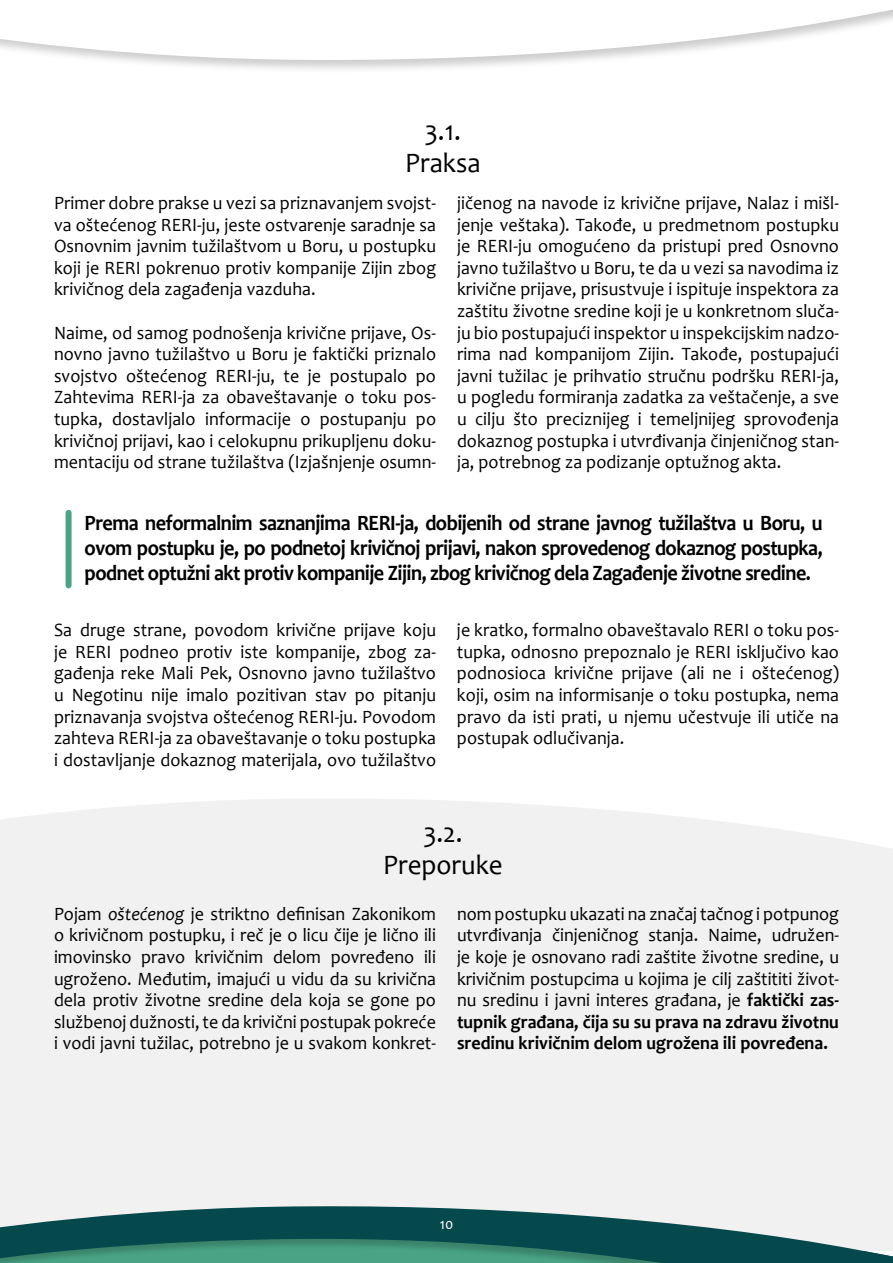
<style>
.page{position:relative;width:893px;height:1263px;background:#fff}
.page>*{position:absolute;margin:0;border:0;box-sizing:border-box;transform-origin:0 0}
.t1{font:28.35px/32.4px "Candara";color:#000;text-align:center;scale:.95 1}
.t2{font:700 22.05px/25.2px "Candara";letter-spacing:-.025em;color:#000;text-align:justify;scale:.92 1}
.t3{font:18.9px/21.6px "Candara";letter-spacing:.005em;color:#000;text-align:justify;scale:.95 1}
.t4{font:15.75px "Candara";color:#fff;scale:.95 1}
.s1{font-style:italic}
.s2{font-weight:700}
</style>
<div class="page">
<svg style="left:0;top:9px;width:893px;height:60px"></svg>
<div style="left:66px;top:513px;width:6px;height:72px;background:#49a384"></div>
<svg style="left:0;top:799px;width:893px;height:54px;fill:#f1f1f2"></svg>
<div style="left:0;top:853px;width:893px;height:398px;background:#f1f1f2"></div>
<svg style="left:0;top:1206px;width:893px;height:57px;fill:#05494c"></svg>
<h1 class="t1" style="left:405px;top:114px;width:81px">3.1.<br>Praksa</h1>
<p class="t3" style="left:54px;top:192px;width:404px">Primer dobre prakse u vezi sa priznavanjem svojst&shy;va oštećenog RERI-ju, jeste ostvarenje saradnje sa Osnovnim javnim tužilaštvom u Boru, u postupku koji je RERI pokrenuo protiv kompanije Zijin zbog krivičnog dela zagađenja vazduha.</p>
<p class="t3" style="left:54px;top:321px;width:404px">Naime, od samog podnošenja krivične prijave, Os&shy;novno javno tužilaštvo u Boru je faktički priznalo svojstvo oštećenog RERI-ju, te je postupalo po Zahtevima RERI-ja za obaveštavanje o toku pos&shy;tupka, dostavljalo informacije o postupanju po krivičnoj prijavi, kao i celokupnu prikupljenu doku&shy;mentaciju od strane tužilaštva (Izjašnjenje osumn-</p>
<p class="t3" style="left:457px;top:192px;width:404px">jičenog na navode iz krivične prijave, Nalaz i mišl&shy;jenje veštaka). Takođe, u predmetnom postupku je RERI-ju omogućeno da pristupi pred Osnovno javno tužilaštvo u Boru, te da u vezi sa navodima iz krivične prijave, prisustvuje i ispituje inspektora za zaštitu životne sredine koji je u konkretnom sluča&shy;ju bio postupajući inspektor u inspekcijskim nadzo&shy;rima nad kompanijom Zijin. Takođe, postupajući javni tužilac je prihvatio stručnu podršku RERI-ja, u pogledu formiranja zadatka za veštačenje, a sve u cilju što preciznijeg i temeljnijeg sprovođenja dokaznog postupka i utvrđivanja činjeničnog stan&shy;ja, potrebnog za podizanje optužnog akta.</p>
<p class="t2" style="left:85px;top:509px;width:804px">Prema neformalnim saznanjima RERI-ja, dobijenih od strane javnog tužilaštva u Boru, u ovom postupku je, po podnetoj krivičnoj prijavi, nakon sprovedenog dokaznog postupka, podnet optužni akt protiv kompanije Zijin, zbog krivičnog dela Zagađenje životne sredine.</p>
<p class="t3" style="left:54px;top:619px;width:404px">Sa druge strane, povodom krivične prijave koju je RERI podneo protiv iste kompanije, zbog za&shy;gađenja reke Mali Pek, Osnovno javno tužilaštvo u Negotinu nije imalo pozitivan stav po pitanju priznavanja svojstva oštećenog RERI-ju. Povodom zahteva RERI-ja za obaveštavanje o toku postupka i dostavljanje dokaznog materijala, ovo tužilaštvo</p>
<p class="t3" style="left:457px;top:619px;width:404px">je kratko, formalno obaveštavalo RERI o toku pos&shy;tupka, odnosno prepoznalo je RERI isključivo kao podnosioca krivične prijave (ali ne i oštećenog) koji, osim na informisanje o toku postupka, nema pravo da isti prati, u njemu učestvuje ili utiče na postupak odlučivanja.</p>
<h1 class="t1" style="left:383px;top:816px;width:127px">3.2.<br>Preporuke</h1>
<p class="t3" style="left:54px;top:902px;width:404px">Pojam <span class="s1">oštećenog</span> je striktno definisan Zakonikom o krivičnom postupku, i reč je o licu čije je lično ili imovinsko pravo krivičnim delom povređeno ili ugroženo. Međutim, imajući u vidu da su krivična dela protiv životne sredine dela koja se gone po službenoj dužnosti, te da krivični postupak pokreće i vodi javni tužilac, potrebno je u svakom konkret-</p>
<p class="t3" style="left:457px;top:902px;width:404px">nom postupku ukazati na značaj tačnog i potpunog utvrđivanja činjeničnog stanja. Naime, udružen&shy;je koje je osnovano radi zaštite životne sredine, u krivičnim postupcima u kojima je cilj zaštititi život&shy;nu sredinu i javni interes građana, je <span class="s2">faktički zas&shy;tupnik građana, čija su su prava na zdravu životnu sredinu krivičnim delom ugrožena ili povređena.</span></p>
<p class="t4" style="left:440px;top:1214px;width:16px">10</p>
</div>
